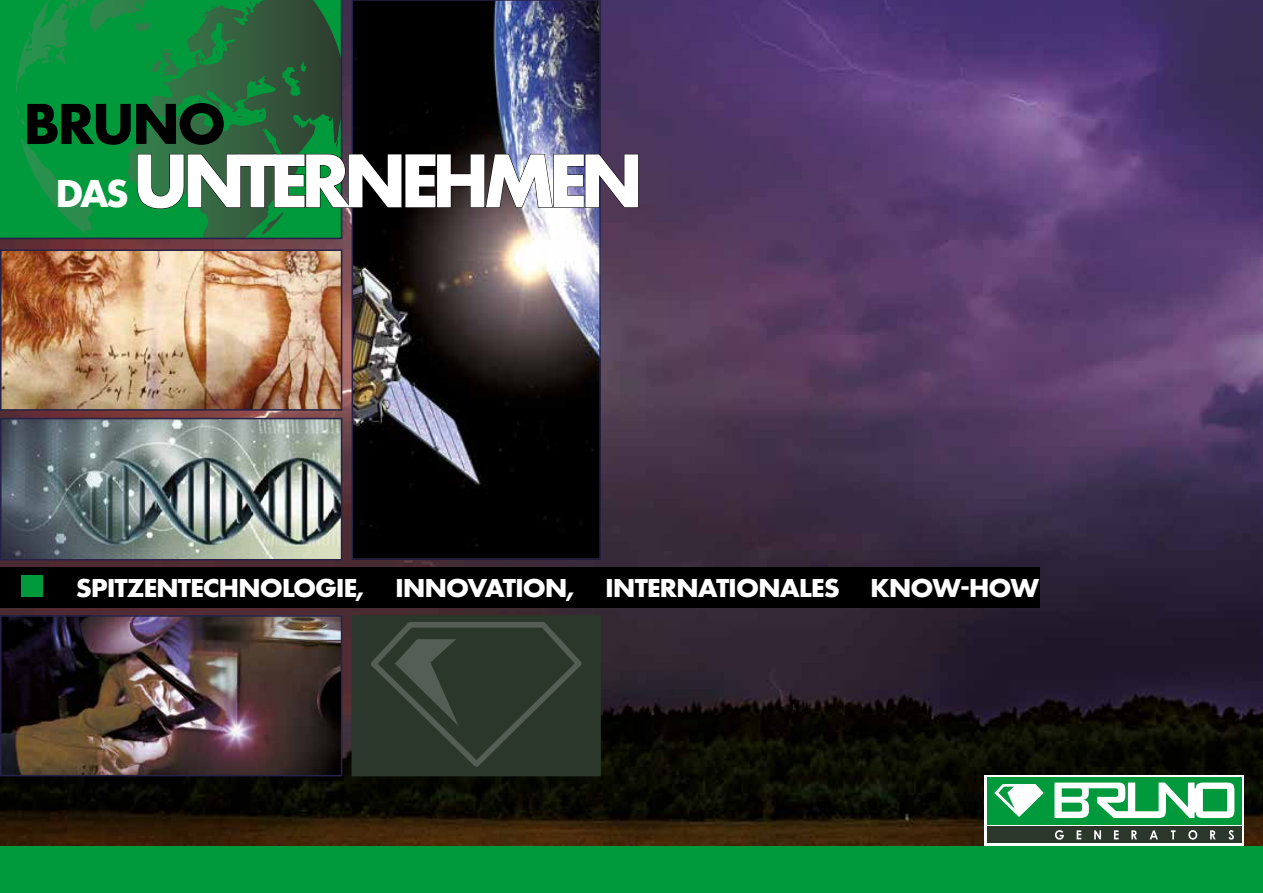
<style>
.page{position:relative;width:1263px;height:893px;background:#fff}
.page>*{position:absolute;margin:0;border:0;box-sizing:border-box;transform-origin:0 0}
.t1{font:700 79.2px "Futura PT";letter-spacing:-.09em;color:#fff}
.t2{font:700 60px "Futura PT";letter-spacing:-.05em;color:#000}
.t3{font:700 27px "Futura PT";letter-spacing:-.04em;color:#fff;scale:1.05 1}
.s1{font-size:40.5px}
</style>
<div class="page">
<img style="left:0;top:0;width:1263px;height:846px">
<img style="left:3px;top:252px;width:336px;height:156px">
<div style="left:0;top:249px;width:342px;height:162px;border:2px solid #272248"></div>
<img style="left:3px;top:618px;width:336px;height:155px">
<div style="left:0;top:615px;width:342px;height:161px;border:2px solid #272248"></div>
<img style="left:3px;top:421px;width:336px;height:136px">
<div style="left:0;top:418px;width:342px;height:142px;border:2px solid #272248"></div>
<div style="left:0;top:846px;width:1263px;height:47px;background:#009a3d"></div>
<img style="left:354px;top:3px;width:244px;height:554px">
<div style="left:351px;top:0;width:250px;height:560px;border:2px solid #272248"></div>
<svg style="left:0;top:0;width:342px;height:239px;background:#13843e"></svg>
<div style="left:351px;top:615px;width:250px;height:161px;background:#2c372b"></div>
<div style="left:0;top:568px;width:1039px;height:40px;background:#000"></div>
<div style="left:21px;top:576px;width:21px;height:21px;background:#009a3d"></div>
<svg style="left:137px;top:154px;width:502px;height:55px;background:#355144"></svg>
<div style="left:984px;top:775px;width:260px;height:71px;background:linear-gradient(to right,#fff,#fff)"></div>
<div style="left:987px;top:827px;width:254px;height:16px;background:#2c372b"></div>
<div style="left:987px;top:777px;width:254px;height:47px;background:#009a3d"></div>
<svg style="left:993px;top:784px;width:51px;height:33px"></svg>
<svg style="left:1054px;top:782px;width:180px;height:36px"></svg>
<svg style="left:1055px;top:830px;width:9px;height:10px"></svg>
<svg style="left:1077px;top:830px;width:4px;height:9px"></svg>
<svg style="left:1094px;top:830px;width:7px;height:9px"></svg>
<svg style="left:1114px;top:830px;width:4px;height:9px"></svg>
<svg style="left:1131px;top:830px;width:6px;height:9px"></svg>
<svg style="left:1150px;top:830px;width:8px;height:9px"></svg>
<svg style="left:1171px;top:830px;width:4px;height:9px"></svg>
<svg style="left:1188px;top:830px;width:9px;height:10px"></svg>
<svg style="left:1210px;top:830px;width:5px;height:9px"></svg>
<svg style="left:1228px;top:830px;width:6px;height:10px"></svg>
<svg style="left:371px;top:622px;width:211px;height:145px"></svg>
<h2 class="t2" style="left:23px;top:85px;width:205px">BRUNO</h2>
<h1 class="t1" style="left:56px;top:130px;width:590px"><span class="s1">DAS</span> UNTERNEHMEN</h1>
<p class="t3" style="left:76px;top:570px;width:919px">SPITZENTECHNOLOGIE, INNOVATION, INTERNATIONALES KNOW-HOW</p>
</div>
